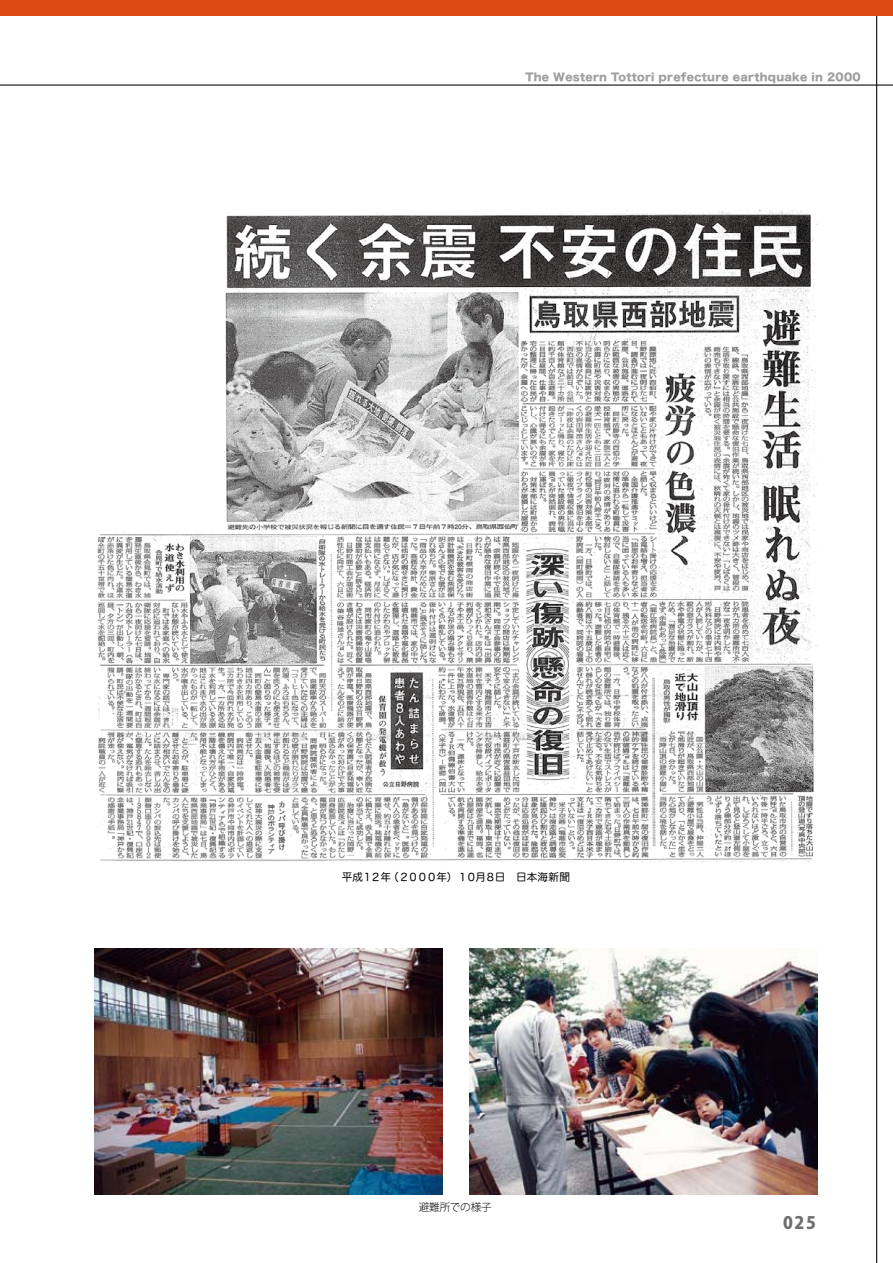
<style>
.page{position:relative;width:893px;height:1263px;background:#fff}
.page>*{position:absolute;margin:0;border:0;box-sizing:border-box;transform-origin:0 0}
.t1{font:800 16.95px "Koz Go Pro";color:#6f6e6e}
.t2{font:10.65px "Hira Kaku Std W8";letter-spacing:.025em;color:#9f9fa0}
.t3{font:10.65px "Hira Maru Pro W4";letter-spacing:-.09em;color:#000}
.t4{font:300 10.65px "Koz Go Pro";letter-spacing:-.015em;color:#000}
</style>
<div class="page">
<img style="left:97px;top:209px;width:720px;height:652px">
<img style="left:94px;top:948px;width:348px;height:247px">
<img style="left:469px;top:948px;width:348px;height:247px">
<div style="left:0;top:0;width:893px;height:15px;background:#dc4c12"></div>
<hr style="left:0;top:85px;width:893px;height:1px;background:#000">
<hr style="left:876px;top:0;width:1px;height:1263px;background:#000">
<p class="t2" style="left:525px;top:71px;width:337px">The Western Tottori prefecture earthquake in 2000</p>
<p class="t3" style="left:342px;top:867px;width:230px">平成１２年（２０００年）１０月８日　日本海新聞</p>
<p class="t4" style="left:419px;top:1200px;width:75px">避難所での様子</p>
<h1 class="t1" style="left:783px;top:1212px;width:35px">025</h1>
</div>
